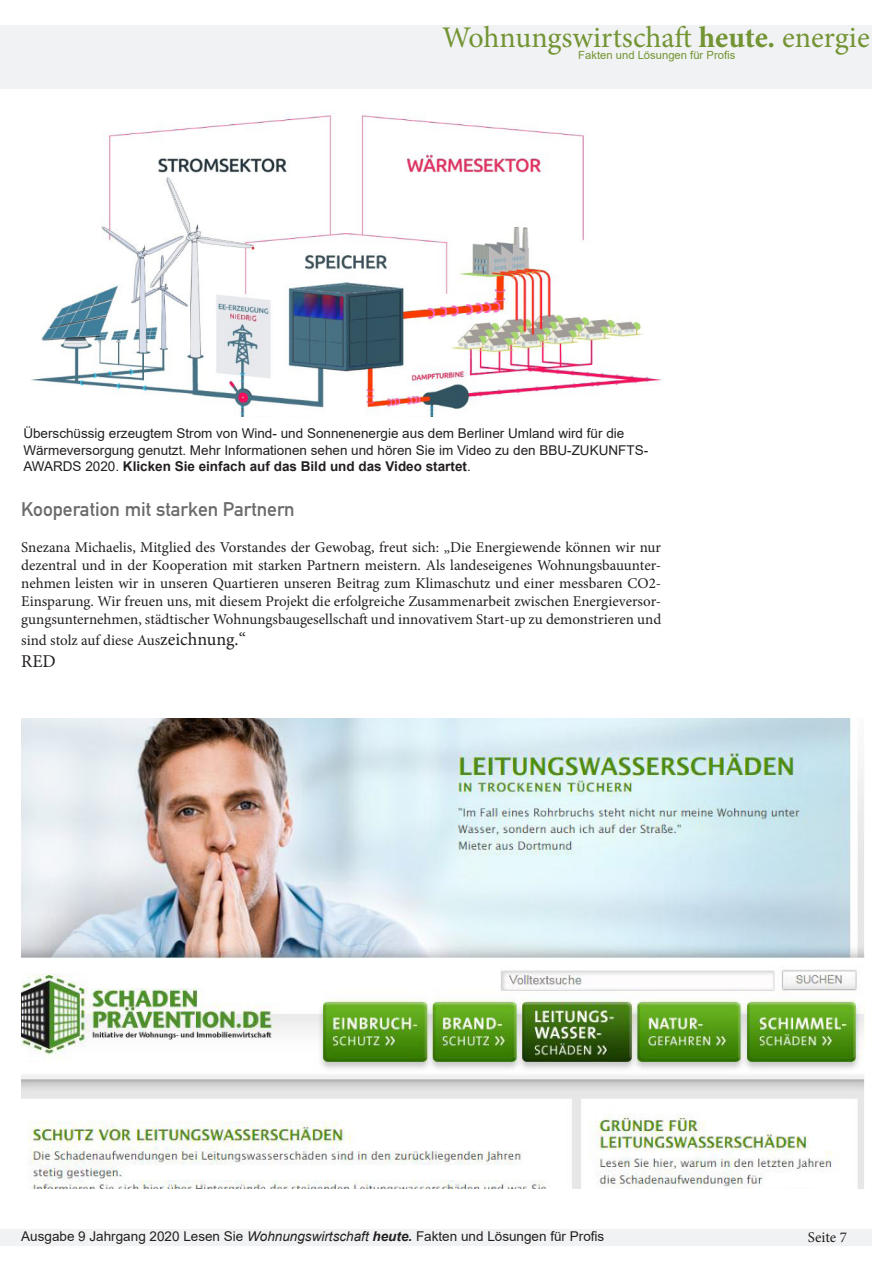
<style>
.page{position:relative;width:893px;height:1263px;background:#fff}
.page>*{position:absolute;margin:0;border:0;box-sizing:border-box;transform-origin:0 0}
.t1{font:30px "Minion Pro";color:#739433}
.t2{font:19.5px "DIN Mittelschrift Std";color:#6b6b6b}
.t3{font:18px "Minion Pro";color:#231f20}
.t4{font:15px/18px "Minion Pro";color:#231f20;text-align:justify}
.t5{font:13.5px/16.2px "Arial";color:#231f20}
.t6{font:11.25px "Arial";color:#739433}
.s1{font-weight:700}
.s2{font-size:18px}
.s3{font-style:italic}
.s4{font-weight:700;font-style:italic}
</style>
<div class="page">
<div style="left:0;top:1229px;width:872px;height:17px;background:#f1f2f3"></div>
<div style="left:0;top:26px;width:872px;height:63px;background:#f1f2f3"></div>
<img style="left:21px;top:718px;width:843px;height:470px">
<img style="left:31px;top:114px;width:630px;height:303px">
<p class="t1" style="left:442px;top:18px;width:429px">Wohnungswirtschaft <span class="s1">heute.</span> energie</p>
<p class="t6" style="left:578px;top:47px;width:158px">Fakten und Lösungen für Profis</p>
<p class="t5" style="left:23px;top:425px;width:626px">Überschüssig erzeugtem Strom von Wind- und Sonnenenergie aus dem Berliner Umland wird für die<br>Wärmeversorgung genutzt. Mehr Informationen sehen und hören Sie im Video zu den BBU-ZUKUNFTS-<br>AWARDS 2020. <span class="s1">Klicken Sie einfach auf das Bild und das Video startet</span>.</p>
<p class="t2" style="left:21px;top:497px;width:275px">Kooperation mit starken Partnern</p>
<p class="t4" style="left:21px;top:538px;width:641px">Snezana Michaelis, Mitglied des Vorstandes der Gewobag, freut sich: „Die Energiewende können wir nur dezentral und in der Kooperation mit starken Partnern meistern. Als landeseigenes Wohnungsbauunter&shy;nehmen leisten wir in unseren Quartieren unseren Beitrag zum Klimaschutz und einer messbaren CO2- Einsparung. Wir freuen uns, mit diesem Projekt die erfolgreiche Zusammenarbeit zwischen Energieversor&shy;gungsunternehmen, städtischer Wohnungsbaugesellschaft und innovativem Start-up zu demonstrieren und</p>
<p class="t4" style="left:21px;top:631px;width:226px">sind stolz auf diese Aus<span class="s2">zeichnung.“</span></p>
<p class="t3" style="left:21px;top:649px;width:36px">RED</p>
<p class="t5" style="left:21px;top:1227px;width:585px">Ausgabe 9 Jahrgang 2020 Lesen Sie <span class="s3">Wohnungswirtschaft</span> <span class="s4">heute.</span> Fakten und Lösungen für Profis</p>
<p class="t4" style="left:808px;top:1229px;width:40px">Seite 7</p>
</div>
